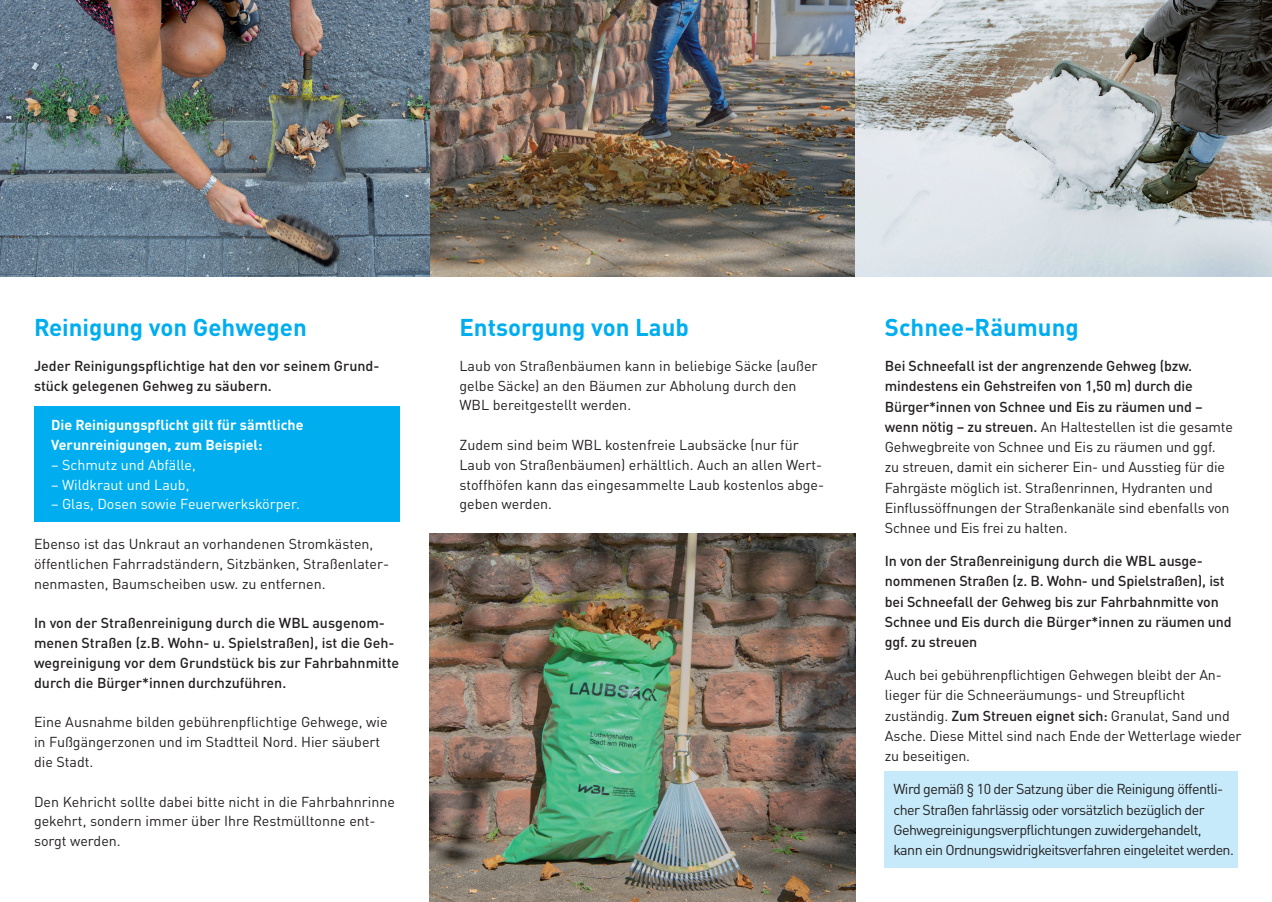
<style>
.page{position:relative;width:1272px;height:902px;background:#fff}
.page>*{position:absolute;margin:0;border:0;box-sizing:border-box;transform-origin:0 0}
.t1{font:700 24px "DIN Pro";color:#00aeef}
.t2{font:14.25px/20.2px "DIN Pro";letter-spacing:-.01em;color:#231f20}
.t3{font:500 14.25px/19.8px "DIN Pro";color:#231f20}
.t4{font:14.25px/20.2px "DIN Pro";letter-spacing:-.04em;color:#231f20}
.t5{font:14.25px "DIN Pro";color:#fff}
.t6{font:700 14.25px/19.8px "DIN Pro";color:#fff}
.s1{font-weight:500}
</style>
<div class="page">
<div style="left:884px;top:771px;width:353px;height:96px;background:#c6eafa"></div>
<img style="left:0;top:0;width:1271px;height:276px">
<div style="left:34px;top:406px;width:366px;height:116px;background:#00aeef"></div>
<img style="left:429px;top:533px;width:426px;height:368px">
<h1 class="t1" style="left:34px;top:307px;width:274px">Reinigung von Gehwegen</h1>
<p class="t3" style="left:34px;top:354px;width:347px">Jeder Reinigungspflichtige hat den vor seinem Grund&shy;stück gelegenen Gehweg zu säubern.</p>
<p class="t6" style="left:51px;top:413px;width:254px">Die Reinigungspflicht gilt für sämtliche<br>Verunreinigungen, zum Beispiel:</p>
<p class="t5" style="left:51px;top:453px;width:146px">– Schmutz und Abfälle,</p>
<p class="t5" style="left:51px;top:473px;width:140px">– Wildkraut und Laub,</p>
<p class="t5" style="left:51px;top:493px;width:250px">– Glas, Dosen sowie Feuerwerkskörper.</p>
<p class="t2" style="left:34px;top:532px;width:356px;line-height:19.8px">Ebenso ist das Unkraut an vorhandenen Stromkästen, öffentlichen Fahrradständern, Sitzbänken, Straßenlater&shy;nenmasten, Baumscheiben usw. zu entfernen.</p>
<p class="t3" style="left:34px;top:611px;width:367px">In von der Straßenreinigung durch die WBL ausgenom&shy;menen Straßen (z.B. Wohn- u. Spielstraßen), ist die Geh&shy;wegreinigung vor dem Grundstück bis zur Fahrbahnmitte durch die Bürger*innen durchzuführen.</p>
<p class="t2" style="left:34px;top:710px;width:355px;line-height:19.8px">Eine Ausnahme bilden gebührenpflichtige Gehwege, wie in Fußgängerzonen und im Stadtteil Nord. Hier säubert die Stadt.</p>
<p class="t2" style="left:34px;top:790px;width:362px;line-height:19.8px">Den Kehricht sollte dabei bitte nicht in die Fahrbahnrinne gekehrt, sondern immer über Ihre Restmülltonne ent&shy;sorgt werden.</p>
<h1 class="t1" style="left:459px;top:307px;width:231px">Entsorgung von Laub</h1>
<h1 class="t1" style="left:884px;top:307px;width:195px">Schnee-Räumung</h1>
<p class="t2" style="left:884px;top:354px;width:349px"><span class="s1">Bei Schneefall ist der angrenzende Gehweg (bzw. mindestens ein Gehstreifen von 1,50 m) durch die Bürger*innen von Schnee und Eis zu räumen und – wenn nötig – zu streuen.</span> An Haltestellen ist die gesamte Gehwegbreite von Schnee und Eis zu räumen und ggf. zu streuen, damit ein sicherer Ein- und Ausstieg für die Fahrgäste möglich ist. Straßenrinnen, Hydranten und Einflussöffnungen der Straßenkanäle sind ebenfalls von Schnee und Eis frei zu halten.</p>
<p class="t3" style="left:884px;top:549px;width:348px;line-height:20.2px">In von der Straßenreinigung durch die WBL ausge&shy;nommenen Straßen (z. B. Wohn- und Spielstraßen), ist bei Schneefall der Gehweg bis zur Fahrbahnmitte von Schnee und Eis durch die Bürger*innen zu räumen und ggf. zu streuen</p>
<p class="t2" style="left:884px;top:663px;width:358px">Auch bei gebührenpflichtigen Gehwegen bleibt der An&shy;lieger für die Schneeräumungs- und Streupflicht zuständig. <span class="s1">Zum Streuen eignet sich:</span> Granulat, Sand und Asche. Diese Mittel sind nach Ende der Wetterlage wieder zu beseitigen.</p>
<p class="t4" style="left:893px;top:777px;width:342px">Wird gemäß § 10 der Satzung über die Reinigung öffentli&shy;cher Straßen fahrlässig oder vorsätzlich bezüglich der Gehwegreinigungsverpflichtungen zuwidergehandelt, kann ein Ordnungswidrigkeitsverfahren eingeleitet werden.</p>
<p class="t2" style="left:459px;top:354px;width:359px;line-height:19.8px">Laub von Straßenbäumen kann in beliebige Säcke (außer gelbe Säcke) an den Bäumen zur Abholung durch den<br>WBL bereitgestellt werden.</p>
<p class="t2" style="left:459px;top:433px;width:366px;line-height:19.8px">Zudem sind beim WBL kostenfreie Laubsäcke (nur für Laub von Straßenbäumen) erhältlich. Auch an allen Wert&shy;stoffhöfen kann das eingesammelte Laub kostenlos abge&shy;geben werden.</p>
</div>
